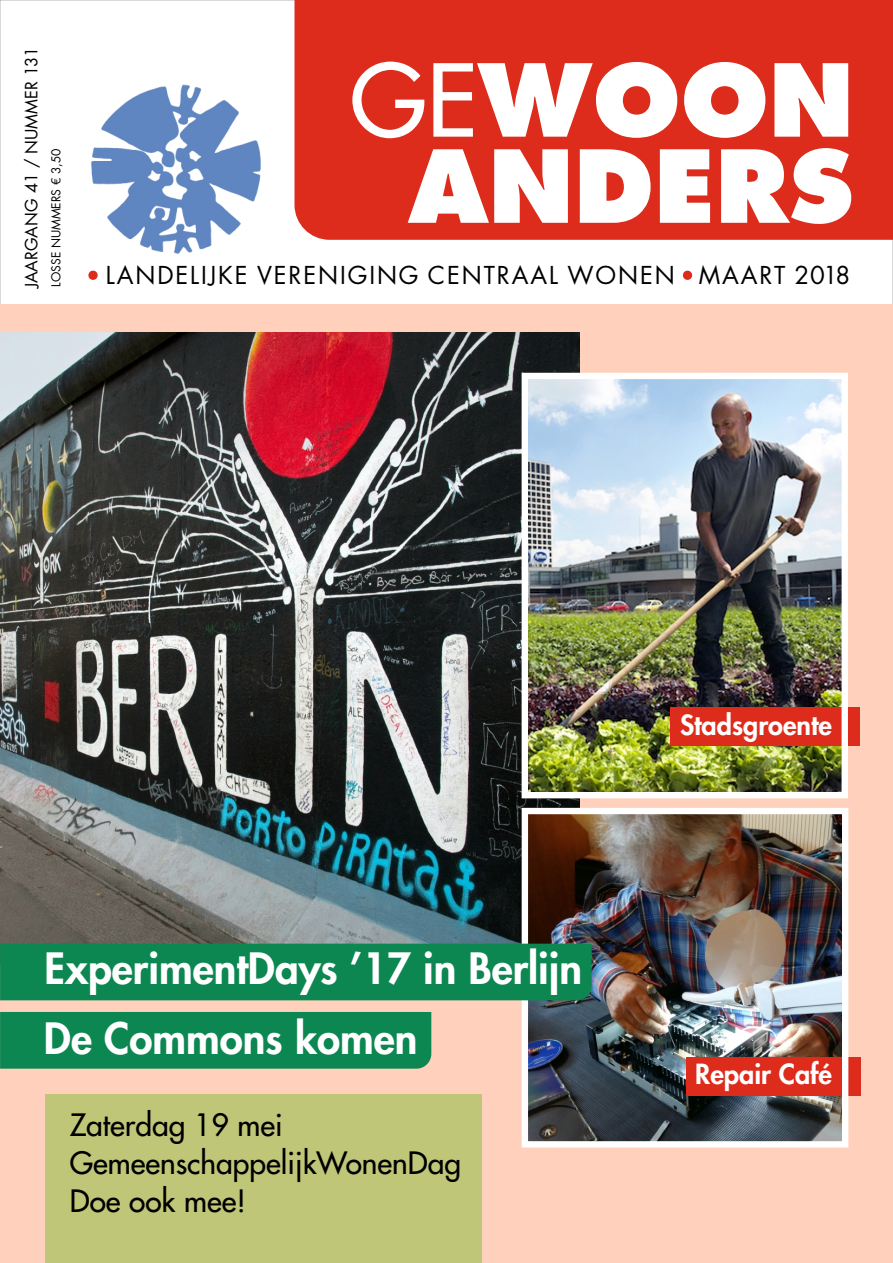
<style>
.page{position:relative;width:893px;height:1263px;background:#fff}
.page>*{position:absolute;margin:0;border:0;box-sizing:border-box;transform-origin:0 0}
.t1{font:700 97.5px/86.1px "Futura Std";color:#fff;text-align:center}
.t2{font:500 72px "Futura BT";color:#dd2b1c}
.t3{font:800 42px "Futura Std";color:#fff}
.t4{font:500 30px/38px "Futura Std";color:#000}
.t5{font:800 27px "Futura Std";color:#fff}
.t6{font:24px "Futura Std";letter-spacing:.08em;color:#000}
.t7{font:16.5px "Futura Std";color:#000}
.t8{font:12px "Futura Std";color:#000}
.s1{font-weight:500}
</style>
<div class="page">
<div style="left:294px;top:0;width:599px;height:240px;background:#dd2b1c"></div>
<div style="left:0;top:305px;width:893px;height:958px;background:#ffd0bc"></div>
<img style="left:91px;top:84px;width:170px;height:170px">
<div style="left:45px;top:1094px;width:437px;height:169px;background:#bfc678"></div>
<div style="left:0;top:1012px;width:431px;height:57px;background:#0d8752"></div>
<img style="left:0;top:332px;width:579px;height:612px">
<img style="left:529px;top:380px;width:312px;height:411px">
<div style="left:671px;top:707px;width:189px;height:39px;background:#dd2b1c"></div>
<div style="left:522px;top:373px;width:326px;height:425px;border:6px solid #fff"></div>
<img style="left:529px;top:815px;width:312px;height:325px">
<div style="left:686px;top:1057px;width:174px;height:39px;background:#dd2b1c"></div>
<div style="left:522px;top:808px;width:326px;height:339px;border:6px solid #fff"></div>
<div style="left:0;top:944px;width:592px;height:56px;background:#0d8752"></div>
<p class="t7" style="left:24px;top:288px;width:243px;rotate:-90deg">AJ A GR A N G 4 1 / N U M M RE 31 1</p>
<p class="t8" style="left:51px;top:287px;width:140px;rotate:-90deg">OL ESS N U M M SRE € 3 5 , 0</p>
<h1 class="t1" style="left:350px;top:62px;width:505px"><span class="s1">GE</span>WOON<br>ANDERS</h1>
<p class="t6" style="left:106px;top:264px;width:746px">LANDELIJKE VERENIGING CENTRAAL WONEN MAART 2018</p>
<h2 class="t2" style="left:82px;top:224px;width:23px">.</h2>
<h2 class="t2" style="left:677px;top:224px;width:23px">.</h2>
<p class="t5" style="left:680px;top:713px;width:154px">Stadsgroente</p>
<h3 class="t3" style="left:45px;top:949px;width:539px">ExperimentDays ’17 in Berlijn</h3>
<h3 class="t3" style="left:44px;top:1019px;width:375px">De Commons komen</h3>
<p class="t4" style="left:70px;top:1107px;width:393px">Zaterdag 19 mei<br>GemeenschappelijkWonenDag<br>Doe ook mee!</p>
<p class="t5" style="left:695px;top:1062px;width:138px">Repair Café</p>
</div>
